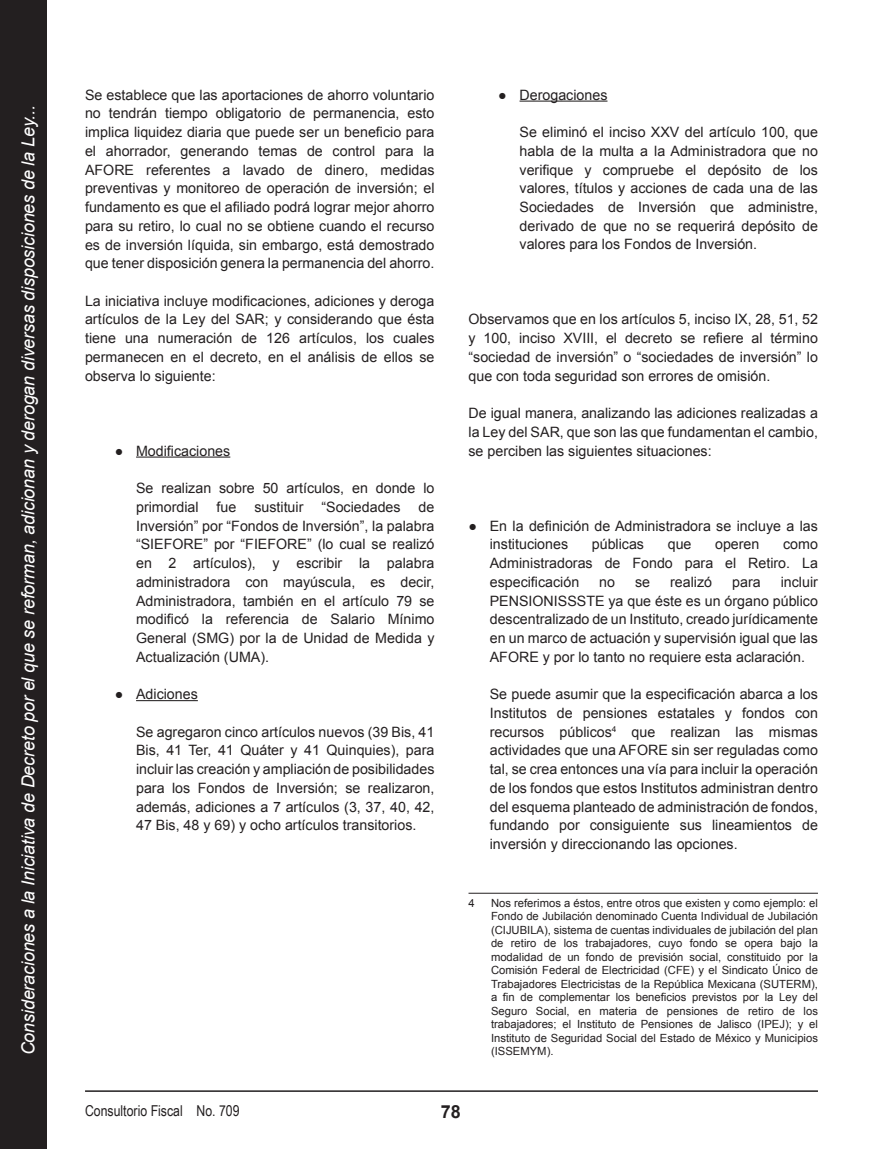
<style>
.page{position:relative;width:893px;height:1149px;background:#fff}
.page>*{position:absolute;margin:0;border:0;box-sizing:border-box;transform-origin:0 0}
.t1{font:italic 18px "Arial";letter-spacing:-.01em;color:#fff}
.t2{font:700 18px "Arial";color:#231f20}
.t3{font:15px "Arial Narrow";color:#231f20}
.t4{font:14.25px/18.8px "Arial";color:#231f20;text-align:justify}
.t5{font:11.25px/13.5px "Arial";color:#231f20;text-align:justify}
</style>
<div class="page">
<div style="left:0;top:0;width:47px;height:1148px;background:#231f20"></div>
<hr style="left:85px;top:1089px;width:733px;height:2px;background:#231f20">
<hr style="left:136px;top:456px;width:94px;height:1px;background:#231f20">
<hr style="left:136px;top:700px;width:62px;height:1px;background:#231f20">
<hr style="left:520px;top:100px;width:87px;height:2px;background:#231f20">
<hr style="left:468px;top:892px;width:350px;height:1px;background:#231f20">
<p class="t1" style="left:16px;top:1054px;width:951px;rotate:-90deg">Consideraciones a la Iniciativa de Decreto por el que se reforman, adicionan y derogan diversas disposiciones de la Ley...</p>
<p class="t4" style="left:85px;top:85px;width:351px">Se establece que las aportaciones de ahorro voluntario no tendrán tiempo obligatorio de permanencia, esto implica liquidez diaria que puede ser un beneficio para el ahorrador, generando temas de control para la AFORE referentes a lavado de dinero, medidas preventivas y monitoreo de operación de inversión; el fundamento es que el afiliado podrá lograr mejor ahorro para su retiro, lo cual no se obtiene cuando el recurso es de inversión líquida, sin embargo, está demostrado que tener disposición genera la permanencia del ahorro.</p>
<p class="t4" style="left:85px;top:291px;width:351px">La iniciativa incluye modificaciones, adiciones y deroga artículos de la Ley del SAR; y considerando que ésta tiene una numeración de 126 artículos, los cuales permanecen en el decreto, en el análisis de ellos se observa lo siguiente:</p>
<p class="t4" style="left:115px;top:441px;width:117px">● Modificaciones</p>
<p class="t4" style="left:136px;top:478px;width:300px">Se realizan sobre 50 artículos, en donde lo primordial</p>
<p class="t4" style="left:217px;top:497px;width:21px">fue</p>
<p class="t4" style="left:254px;top:497px;width:51px">sustituir</p>
<p class="t4" style="left:321px;top:497px;width:81px">“Sociedades</p>
<p class="t4" style="left:136px;top:497px;width:300px;text-indent:283px">de Inversión” por “Fondos de Inversión”, la palabra “SIEFORE” por “FIEFORE” (lo cual se realizó en 2 artículos), y escribir la palabra administradora con mayúscula, es decir, Administradora, también en el artículo 79 se modificó la referencia de Salario Mínimo General (SMG) por la de Unidad de Medida y Actualización (UMA).</p>
<p class="t4" style="left:115px;top:684px;width:85px">● Adiciones</p>
<p class="t4" style="left:136px;top:722px;width:300px">Se agregaron cinco artículos nuevos (39 Bis, 41<br>Bis, 41 Ter, 41 Quáter y 41 Quinquies), para incluir las creación y ampliación de posibilidades para los Fondos de Inversión; se realizaron, además, adiciones a 7 artículos (3, 37, 40, 42, 47 Bis, 48 y 69) y ocho artículos transitorios.</p>
<p class="t4" style="left:498px;top:85px;width:111px">● Derogaciones</p>
<p class="t4" style="left:520px;top:123px;width:300px">Se eliminó el inciso XXV del artículo 100, que habla de la multa a la Administradora que no verifique y compruebe el depósito de los valores, títulos y acciones de cada una de las Sociedades de Inversión que administre, derivado de que no se requerirá depósito de valores para los Fondos de Inversión.</p>
<p class="t4" style="left:468px;top:310px;width:351px">Observamos que en los artículos 5, inciso IX, 28, 51, 52 y 100, inciso XVIII, el decreto se refiere al término “sociedad de inversión” o “sociedades de inversión” lo que con toda seguridad son errores de omisión.</p>
<p class="t4" style="left:468px;top:404px;width:351px">De igual manera, analizando las adiciones realizadas a la Ley del SAR, que son las que fundamentan el cambio, se perciben las siguientes situaciones:</p>
<p class="t4" style="left:490px;top:516px;width:330px;text-indent:-21px">● En la definición de Administradora se incluye a las instituciones</p>
<p class="t4" style="left:592px;top:535px;width:54px">públicas</p>
<p class="t4" style="left:668px;top:535px;width:25px">que</p>
<p class="t4" style="left:715px;top:535px;width:46px">operen</p>
<p class="t4" style="left:490px;top:535px;width:330px;text-indent:293px">como Administradoras de Fondo para el Retiro. La especificación</p>
<p class="t4" style="left:599px;top:572px;width:17px">no</p>
<p class="t4" style="left:635px;top:572px;width:17px">se</p>
<p class="t4" style="left:670px;top:572px;width:43px">realizó</p>
<p class="t4" style="left:732px;top:572px;width:30px">para</p>
<p class="t4" style="left:490px;top:572px;width:330px;text-indent:291px">incluir PENSIONISSSTE ya que éste es un órgano público descentralizado de un Instituto, creado jurídicamente en un marco de actuación y supervisión igual que las AFORE y por lo tanto no requiere esta aclaración.</p>
<p class="t4" style="left:490px;top:684px;width:330px">Se puede asumir que la especificación abarca a los Institutos de pensiones estatales y fondos con recursos públicos<sup>4</sup> que realizan las mismas actividades que una AFORE sin ser reguladas como tal, se crea entonces una vía para incluir la operación de los fondos que estos Institutos administran dentro del esquema planteado de administración de fondos, fundando por consiguiente sus lineamientos de inversión y direccionando las opciones.</p>
<p class="t5" style="left:468px;top:895px;width:8px">4</p>
<p class="t5" style="left:491px;top:895px;width:328px">Nos referimos a éstos, entre otros que existen y como ejemplo: el Fondo de Jubilación denominado Cuenta Individual de Jubilación (CIJUBILA), sistema de cuentas individuales de jubilación del plan de retiro de los trabajadores, cuyo fondo se opera bajo la modalidad de un fondo de previsión social, constituido por la Comisión Federal de Electricidad (CFE) y el Sindicato Único de Trabajadores Electricistas de la República Mexicana (SUTERM), a fin de complementar los beneficios previstos por la Ley del Seguro Social, en materia de pensiones de retiro de los trabajadores; el Instituto de Pensiones de Jalisco (IPEJ); y el Instituto de Seguridad Social del Estado de México y Municipios (ISSEMYM).</p>
<p class="t3" style="left:85px;top:1099px;width:156px">Consultorio Fiscal No. 709</p>
<p class="t2" style="left:441px;top:1099px;width:22px">78</p>
</div>
